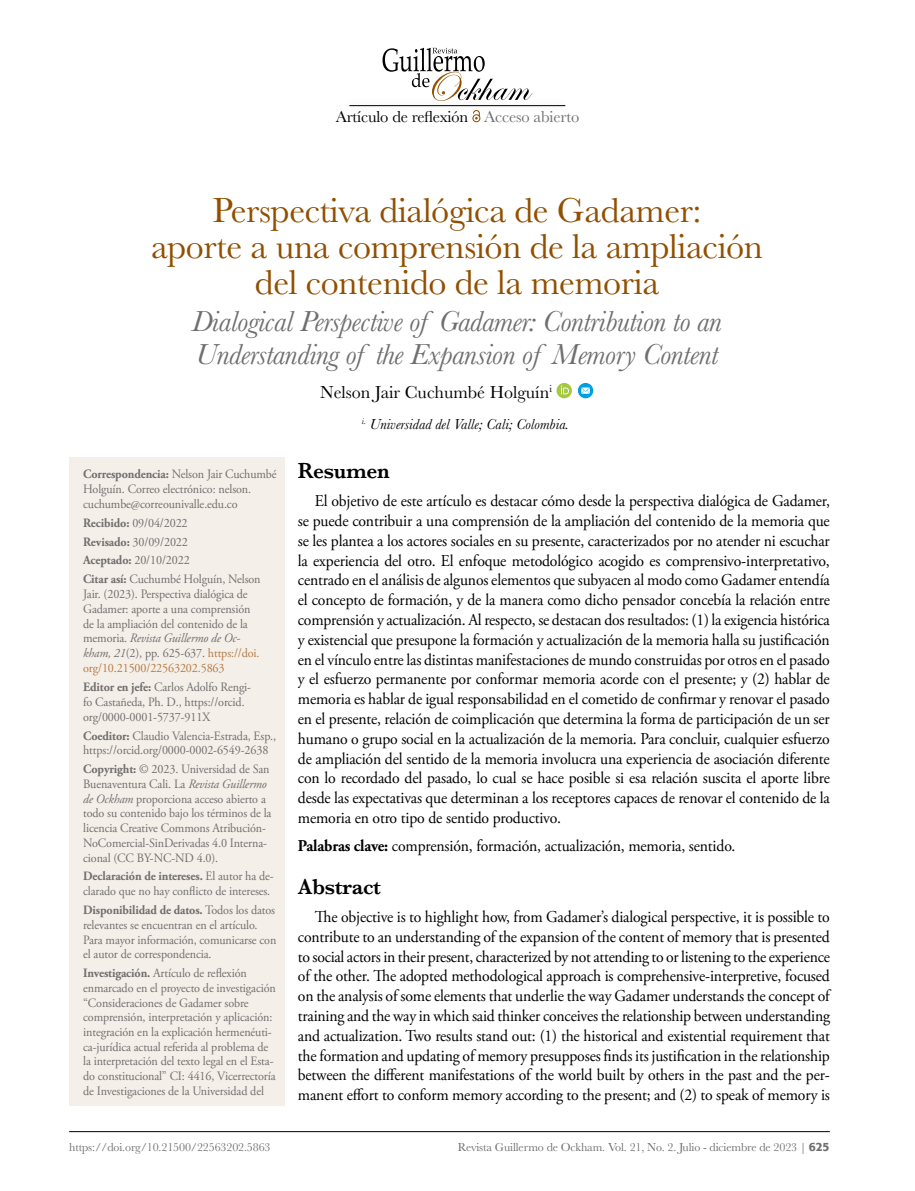
<style>
.page{position:relative;width:915px;height:1191px;background:#fff}
.page>*{position:absolute;margin:0;border:0;box-sizing:border-box;transform-origin:0 0}
.t1{font:36px/36px "Baskerville";letter-spacing:-.01em;color:#914f00;text-align:center}
.t2{font:italic 30px/33px "Baskerville";letter-spacing:-.015em;color:#706f6f}
.t3{font:600 22.5px "Baskerville";letter-spacing:-.01em;color:#000;scale:.95 1}
.t4{font:18px "Baskerville";color:#000}
.t5{font:16.5px/19.8px "Adobe Garamond Pro";letter-spacing:-.01em;color:#000;text-align:justify;scale:.95 1}
.t6{font:16.5px "Baskerville";letter-spacing:-.01em;color:#000}
.t7{font:italic 15px "Baskerville";color:#000}
.t8{font:12.75px/14.7px "Adobe Garamond Pro";letter-spacing:-.01em;color:#706f6f;scale:.95 1}
.t9{font:12px "Baskerville";letter-spacing:-.01em;color:#706f6f}
.s1{color:#706f6f}
.s2{font-weight:700}
.s3{font-style:italic}
.s4{color:#b47c42}
.s5{font-family:"Formata";font-weight:500}
</style>
<div class="page">
<div style="left:69px;top:458px;width:216px;height:648px;background:#f5efe9"></div>
<hr style="left:69px;top:1131px;width:760px;height:1px;background:#000">
<svg style="left:472px;top:114px;width:8px;height:8px"></svg>
<svg style="left:382px;top:48px;width:150px;height:49px"></svg>
<div style="left:342px;top:97px;width:230px;height:17px;background:#000;opacity:.3"></div>
<hr style="left:349px;top:105px;width:216px;height:1px;background:#000">
<svg style="left:556px;top:383px;width:15px;height:15px"></svg>
<svg style="left:560px;top:385px;width:8px;height:9px"></svg>
<svg style="left:577px;top:383px;width:16px;height:15px"></svg>
<svg style="left:581px;top:387px;width:8px;height:7px"></svg>
<p class="t6" style="left:335px;top:106px;width:245px">Artículo de reflexión <span class="s1">Acceso abierto</span></p>
<h1 class="t1" style="left:151px;top:192px;width:613px">Perspectiva dialógica de Gadamer:<br>aporte a una comprensión de la ampliación del contenido de la memoria</h1>
<h2 class="t2" style="left:192px;top:305px;width:531px">Dialogical Perspective of Gadamer: Contribution to an<br>Understanding of the Expansion of Memory Content</h2>
<p class="t4" style="left:320px;top:381px;width:233px">Nelson Jair Cuchumbé Holguín<sup>i</sup></p>
<p class="t7" style="left:362px;top:414px;width:209px"><sup>i.</sup> Universidad del Valle; Cali; Colombia.</p>
<p class="t8" style="left:83px;top:467px;width:205px"><span class="s2">Correspondencia:</span> Nelson Jair Cuchumbé<br>Holguín. Correo electrónico: nelson. cuchumbe@correounivalle.edu.co</p>
<p class="t8" style="left:83px;top:513px;width:188px;line-height:18.9px"><span class="s2">Recibido:</span> 09/04/2022<br><span class="s2">Revisado:</span> 30/09/2022<br><span class="s2">Aceptado:</span> 20/10/2022<br><span class="s2">Citar así:</span> Cuchumbé Holguín, Nelson</p>
<p class="t8" style="left:83px;top:587px;width:187px">Jair. (2023). Perspectiva dialógica de Gadamer: aporte a una comprensión de la ampliación del contenido de la memoria. <span class="s3">Revista Guillermo de Oc&shy;kham, 21</span>(2), pp. 625-637. <span class="s4">https://doi. org/10.21500/22563202.5863</span></p>
<p class="t8" style="left:83px;top:680px;width:178px"><span class="s2">Editor en jefe:</span> Carlos Adolfo Rengi&shy;fo Castañeda, Ph. D., https://orcid. org/0000-0001-5737-911X</p>
<p class="t8" style="left:83px;top:728px;width:204px"><span class="s2">Coeditor:</span> Claudio Valencia-Estrada, Esp., https://orcid.org/0000-0002-6549-2638</p>
<p class="t8" style="left:83px;top:762px;width:200px"><span class="s2">Copyright:</span> © 2023. Universidad de San Buenaventura Cali. La <span class="s3">Revista Guillermo de Ockham</span> proporciona acceso abierto a todo su contenido bajo los términos de la licencia Creative Commons Atribución-NoComercial-SinDerivadas 4.0 Interna&shy;cional (CC BY-NC-ND 4.0).</p>
<p class="t8" style="left:83px;top:869px;width:202px"><span class="s2">Declaración de intereses.</span> El autor ha de&shy;clarado que no hay conflicto de intereses.</p>
<p class="t8" style="left:83px;top:903px;width:205px"><span class="s2">Disponibilidad de datos.</span> Todos los datos relevantes se encuentran en el artículo.<br>Para mayor información, comunicarse con el autor de correspondencia.</p>
<p class="t8" style="left:83px;top:966px;width:204px"><span class="s2">Investigación.</span> Artículo de reflexión enmarcado en el proyecto de investigación “Consideraciones de Gadamer sobre comprensión, interpretación y aplicación: integración en la explicación hermenéuti&shy;ca-jurídica actual referida al problema de la interpretación del texto legal en el Esta&shy;do constitucional” CI: 4416, Vicerrectoría de Investigaciones de la Universidad del</p>
<h3 class="t3" style="left:298px;top:455px;width:98px">Resumen</h3>
<p class="t5" style="left:298px;top:491px;width:561px;text-indent:17px">El objetivo de este artículo es destacar cómo desde la perspectiva dialógica de Gadamer, se puede contribuir a una comprensión de la ampliación del contenido de la memoria que se les plantea a los actores sociales en su presente, caracterizados por no atender ni escuchar la experiencia del otro. El enfoque metodológico acogido es comprensivo-interpretativo, centrado en el análisis de algunos elementos que subyacen al modo como Gadamer entendía el concepto de formación, y de la manera como dicho pensador concebía la relación entre comprensión y actualización. Al respecto, se destacan dos resultados: (1) la exigencia histórica y existencial que presupone la formación y actualización de la memoria halla su justificación en el vínculo entre las distintas manifestaciones de mundo construidas por otros en el pasado y el esfuerzo permanente por conformar memoria acorde con el presente; y (2) hablar de memoria es hablar de igual responsabilidad en el cometido de confirmar y renovar el pasado en el presente, relación de coimplicación que determina la forma de participación de un ser humano o grupo social en la actualización de la memoria. Para concluir, cualquier esfuerzo de ampliación del sentido de la memoria involucra una experiencia de asociación diferente con lo recordado del pasado, lo cual se hace posible si esa relación suscita el aporte libre desde las expectativas que determinan a los receptores capaces de renovar el contenido de la memoria en otro tipo de sentido productivo.</p>
<p class="t5" style="left:298px;top:837px;width:462px"><span class="s2">Palabras clave:</span> comprensión, formación, actualización, memoria, sentido.</p>
<h3 class="t3" style="left:298px;top:870px;width:89px">Abstract</h3>
<p class="t5" style="left:298px;top:907px;width:561px;text-indent:17px">The objective is to highlight how, from Gadamer’s dialogical perspective, it is possible to contribute to an understanding of the expansion of the content of memory that is presented to social actors in their present, characterized by not attending to or listening to the experience of the other. The adopted methodological approach is comprehensive-interpretive, focused on the analysis of some elements that underlie the way Gadamer understands the concept of training and the way in which said thinker conceives the relationship between understanding and actualization. Two results stand out: (1) the historical and existential requirement that the formation and updating of memory presupposes finds its justification in the relationship between the different manifestations of the world built by others in the past and the per&shy;manent effort to conform memory according to the present; and (2) to speak of memory is</p>
<p class="t9" style="left:69px;top:1139px;width:203px">https://doi.org/10.21500/22563202.5863</p>
<p class="t9" style="left:458px;top:1139px;width:373px">Revista Guillermo de Ockham. Vol. 21, No. 2. Julio - diciembre de 2023 | <span class="s5">625</span></p>
</div>
